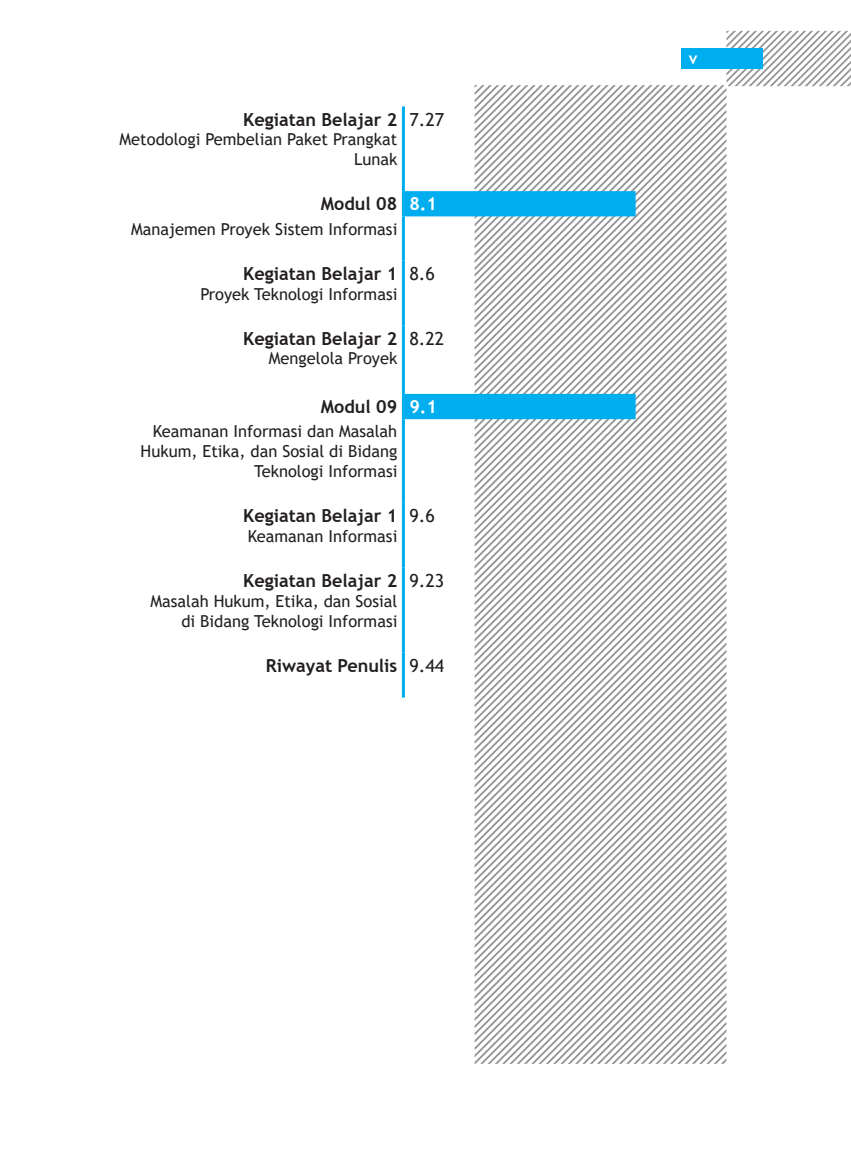
<style>
.page{position:relative;width:851px;height:1149px;background:#fff}
.page>*{position:absolute;margin:0;border:0;box-sizing:border-box;transform-origin:0 0}
.t1{font:700 18px "Trebuchet MS";color:#231f20}
.t2{font:18px "Trebuchet MS";color:#231f20}
.t3{font:16.5px/19.8px "Trebuchet MS";color:#231f20;text-align:right}
.t4{font:700 16.5px "Trebuchet MS";color:#fff}
.s1{color:#fff}
.s2{font-weight:400}
</style>
<div class="page">
<svg style="left:726px;top:31px;width:124px;height:55px"></svg>
<div style="left:680px;top:48px;width:82px;height:21px;background:#00aeef"></div>
<svg style="left:666px;top:85px;width:58px;height:250px"></svg>
<svg style="left:666px;top:85px;width:51px;height:243px"></svg>
<svg style="left:666px;top:85px;width:44px;height:235px"></svg>
<svg style="left:666px;top:85px;width:36px;height:228px"></svg>
<svg style="left:666px;top:85px;width:29px;height:221px"></svg>
<svg style="left:666px;top:85px;width:22px;height:213px"></svg>
<svg style="left:666px;top:85px;width:14px;height:206px"></svg>
<svg style="left:666px;top:85px;width:7px;height:199px"></svg>
<svg style="left:474px;top:85px;width:192px;height:401px"></svg>
<svg style="left:474px;top:486px;width:252px;height:40px"></svg>
<svg style="left:474px;top:526px;width:252px;height:537px"></svg>
<svg style="left:405px;top:191px;width:230px;height:228px"></svg>
<hr style="left:402px;top:106px;width:3px;height:85px;background:#00aeef">
<hr style="left:402px;top:191px;width:3px;height:25px;background:#00aeef">
<hr style="left:402px;top:216px;width:3px;height:44px;background:#00aeef">
<hr style="left:402px;top:260px;width:3px;height:65px;background:#00aeef">
<hr style="left:402px;top:325px;width:3px;height:69px;background:#00aeef">
<hr style="left:402px;top:394px;width:3px;height:25px;background:#00aeef">
<hr style="left:402px;top:419px;width:3px;height:83px;background:#00aeef">
<hr style="left:402px;top:502px;width:3px;height:65px;background:#00aeef">
<hr style="left:402px;top:567px;width:3px;height:85px;background:#00aeef">
<hr style="left:402px;top:652px;width:3px;height:45px;background:#00aeef">
<p class="t1" style="left:243px;top:108px;width:156px">Kegiatan Belajar 2</p>
<p class="t3" style="left:119px;top:130px;width:279px">Metodologi Pembelian Paket Prangkat<br>Lunak</p>
<p class="t2" style="left:409px;top:108px;width:36px">7.27</p>
<p class="t1" style="left:321px;top:193px;width:118px">Modul 08 <span class="s1">8.1</span></p>
<p class="t3" style="left:131px;top:219px;width:268px">Manajemen Proyek Sistem Informasi</p>
<p class="t1" style="left:243px;top:262px;width:156px">Kegiatan Belajar 1</p>
<p class="t3" style="left:200px;top:283px;width:198px">Proyek Teknologi Informasi</p>
<p class="t2" style="left:409px;top:262px;width:27px">8.6</p>
<p class="t1" style="left:243px;top:327px;width:156px">Kegiatan Belajar 2</p>
<p class="t3" style="left:269px;top:348px;width:130px">Mengelola Proyek</p>
<p class="t2" style="left:409px;top:327px;width:36px">8.22</p>
<p class="t1" style="left:321px;top:395px;width:118px">Modul 09 <span class="s1">9.1</span></p>
<p class="t3" style="left:141px;top:421px;width:258px">Keamanan Informasi dan Masalah<br>Hukum, Etika, dan Sosial di Bidang<br>Teknologi Informasi</p>
<p class="t1" style="left:243px;top:504px;width:156px">Kegiatan Belajar 1</p>
<p class="t3" style="left:248px;top:526px;width:151px">Keamanan Informasi</p>
<p class="t2" style="left:409px;top:504px;width:27px">9.6</p>
<p class="t1" style="left:243px;top:569px;width:156px">Kegiatan Belajar 2</p>
<p class="t3" style="left:150px;top:590px;width:248px">Masalah Hukum, Etika, dan Sosial di Bidang Teknologi Informasi</p>
<p class="t2" style="left:409px;top:569px;width:36px">9.23</p>
<p class="t1" style="left:266px;top:654px;width:180px">Riwayat Penulis <span class="s2">9.44</span></p>
<p class="t4" style="left:688px;top:48px;width:10px">v</p>
</div>
